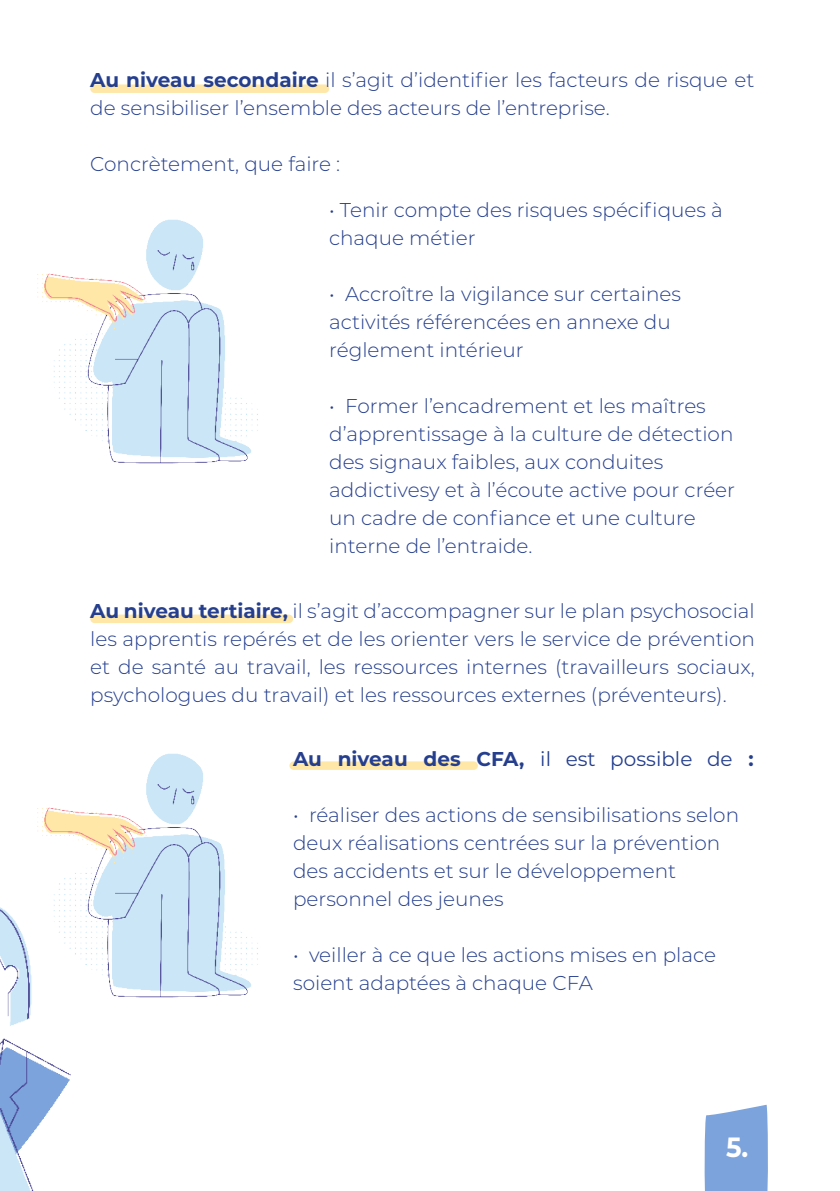
<style>
.page{position:relative;width:840px;height:1191px;background:#fff}
.page>*{position:absolute;margin:0;border:0;box-sizing:border-box;transform-origin:0 0}
.t1{font:700 27.8px "Montserrat";color:#fff;scale:.93 1}
.Style_de_paragraphe{font:300 20px/28px "Montserrat";color:#253f8e}
.Style_de_paragraphe-2{font:700 20px "Montserrat";color:#253f8e}
.s1{font-weight:700}
.s2{font-weight:400}
</style>
<div class="page">
<div style="left:90px;top:614px;width:203px;height:9px;background:#ffe7a7;border-radius:4px"></div>
<div style="left:90px;top:84px;width:239px;height:9px;background:#ffe7a7;border-radius:4px"></div>
<div style="left:289px;top:761px;width:188px;height:9px;background:#ffe7a7;border-radius:4px"></div>
<img style="left:0;top:1022px;width:71px;height:169px">
<img style="left:37px;top:219px;width:221px;height:245px">
<svg style="left:704px;top:1104px;width:64px;height:87px;background:#88abdf"></svg>
<img style="left:0;top:753px;width:305px;height:269px">
<p class="Style_de_paragraphe" style="left:90px;top:65px;width:665px"><span class="s1">Au niveau secondaire</span> il s’agit d’identifier les facteurs de risque et de sensibiliser l’ensemble des acteurs de l’entreprise.</p>
<p class="Style_de_paragraphe" style="left:90px;top:149px;width:251px">Concrètement, que faire :</p>
<p class="Style_de_paragraphe" style="left:329px;top:195px;width:395px">• Tenir compte des risques spécifiques à chaque métier</p>
<p class="Style_de_paragraphe" style="left:329px;top:279px;width:353px">• Accroître la vigilance sur certaines activités référencées en annexe du réglement intérieur</p>
<p class="Style_de_paragraphe" style="left:329px;top:391px;width:407px">• Former l’encadrement et les maîtres d’apprentissage à la culture de détection des signaux faibles, aux conduites addictivesy et à l’écoute active pour créer un cadre de confiance et une culture interne de l’entraide.</p>
<p class="Style_de_paragraphe" style="left:90px;top:596px;width:665px;text-align:justify"><span class="s1">Au niveau tertiaire,</span> il s’agit d’accompagner sur le plan psychosocial les apprentis repérés et de les orienter vers le service de prévention et de santé au travail, les ressources internes (travailleurs sociaux, psychologues du travail) et les ressources externes (préventeurs).</p>
<p class="Style_de_paragraphe-2" style="left:293px;top:744px;width:462px">Au niveau des CFA, <span class="s2">il est possible de</span> :</p>
<p class="Style_de_paragraphe" style="left:293px;top:800px;width:447px">• réaliser des actions de sensibilisations selon deux réalisations centrées sur la prévention des accidents et sur le développement personnel des jeunes</p>
<p class="Style_de_paragraphe" style="left:293px;top:940px;width:424px">• veiller à ce que les actions mises en place soient adaptées à chaque CFA</p>
<p class="t1" style="left:725px;top:1127px;width:25px">5.</p>
</div>
